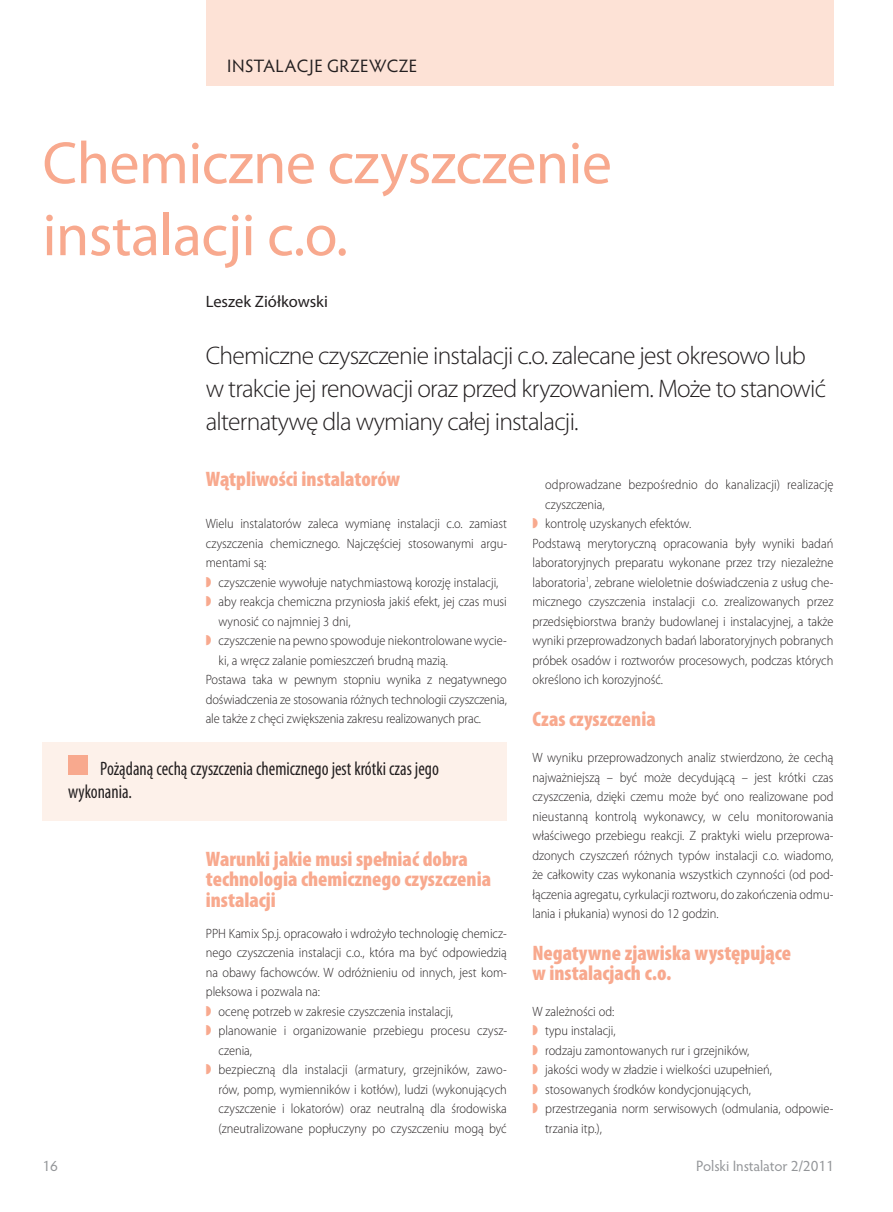
<style>
.page{position:relative;width:893px;height:1212px;background:#fff}
.page>*{position:absolute;margin:0;border:0;box-sizing:border-box;transform-origin:0 0}
.t1{font:60px/72px "Myriad Pro";letter-spacing:-.01em;color:#f8a98e}
.t2{font:300 25.5px/33px "Myriad Pro";letter-spacing:-.03em;color:#231f20}
.t3{font:900 condensed 21px/20.2px "Myriad Pro";color:#f8a98e}
.t4{font:condensed 19.5px/23.4px "Myriad Pro";color:#231f20;scale:.92 1}
.t5{font:18px "Hypatia Sans Pro";letter-spacing:.025em;color:#231f20}
.t6{font:16.5px "Myriad Pro";color:#231f20}
.t7{font:15px "Hypatia Sans Pro";letter-spacing:-.005em;color:#939598}
.t8{font:300 13.5px/19.5px "Myriad Pro";color:#231f20;text-align:justify;scale:.92 1}
.s1{color:#f8a98e}
</style>
<div class="page">
<div style="left:206px;top:0;width:627px;height:85px;background:#fde2d6"></div>
<div style="left:43px;top:743px;width:464px;height:78px;background:#fdf1ea"></div>
<div style="left:68px;top:755px;width:20px;height:20px;background:#f8a98e"></div>
<h3 class="t5" style="left:227px;top:54px;width:191px">INSTALACJE GRZEWCZE</h3>
<h1 class="t1" style="left:43px;top:126px;width:571px">Chemiczne czyszczenie instalacji c.o.</h1>
<p class="t6" style="left:206px;top:291px;width:124px">Leszek Ziółkowski</p>
<h2 class="t2" style="left:206px;top:340px;width:622px">Chemiczne czyszczenie instalacji c.o. zalecane jest okresowo lub w trakcie jej renowacji oraz przed kryzowaniem. Może to stanowić alternatywę dla wymiany całej instalacji.</h2>
<h3 class="t3" style="left:206px;top:469px;width:196px">Wątpliwości instalatorów</h3>
<p class="t8" style="left:206px;top:514px;width:329px">Wielu instalatorów zaleca wymianę instalacji c.o. zamiast</p>
<p class="t8" style="left:206px;top:534px;width:329px">czyszczenia chemicznego. Najczęściej stosowanymi argu-</p>
<p class="t8" style="left:206px;top:553px;width:67px">mentami są:</p>
<p class="t8" style="left:206px;top:573px;width:320px"><span class="s1">◗</span> czyszczenie wywołuje natychmiastową korozję instalacji,</p>
<p class="t8" style="left:206px;top:592px;width:329px"><span class="s1">◗</span> aby reakcja chemiczna przyniosła jakiś efekt, jej czas musi</p>
<p class="t8" style="left:219px;top:612px;width:145px">wynosić co najmniej 3 dni,</p>
<p class="t8" style="left:206px;top:631px;width:329px"><span class="s1">◗</span> czyszczenie na pewno spowoduje niekontrolowane wycie-</p>
<p class="t8" style="left:219px;top:651px;width:251px">ki, a wręcz zalanie pomieszczeń brudną mazią.</p>
<p class="t8" style="left:206px;top:670px;width:329px">Postawa taka w pewnym stopniu wynika z negatywnego</p>
<p class="t8" style="left:206px;top:690px;width:329px">doświadczenia ze stosowania różnych technologii czyszczenia,</p>
<p class="t8" style="left:206px;top:709px;width:301px">ale także z chęci zwiększenia zakresu realizowanych prac.</p>
<h3 class="t4" style="left:68px;top:757px;width:405px;text-indent:32px">Pożądaną cechą czyszczenia chemicznego jest krótki czas jego wykonania.</h3>
<h3 class="t3" style="left:206px;top:849px;width:287px">Warunki jakie musi spełniać dobra technologia chemicznego czyszczenia instalacji</h3>
<p class="t8" style="left:206px;top:924px;width:329px">PPH Kamix Sp.j. opracowało i wdrożyło technologię chemicz-</p>
<p class="t8" style="left:206px;top:943px;width:329px">nego czyszczenia instalacji c.o., która ma być odpowiedzią</p>
<p class="t8" style="left:206px;top:963px;width:329px">na obawy fachowców. W odróżnieniu od innych, jest kom-</p>
<p class="t8" style="left:206px;top:982px;width:126px">pleksowa i pozwala na:</p>
<p class="t8" style="left:206px;top:1002px;width:270px"><span class="s1">◗</span> ocenę potrzeb w zakresie czyszczenia instalacji,</p>
<p class="t8" style="left:206px;top:1021px;width:329px"><span class="s1">◗</span> planowanie i organizowanie przebiegu procesu czysz-</p>
<p class="t8" style="left:219px;top:1041px;width:38px">czenia,</p>
<p class="t8" style="left:206px;top:1060px;width:329px"><span class="s1">◗</span> bezpieczną dla instalacji (armatury, grzejników, zawo-</p>
<p class="t8" style="left:219px;top:1080px;width:315px">rów, pomp, wymienników i kotłów), ludzi (wykonujących</p>
<p class="t8" style="left:219px;top:1099px;width:315px">czyszczenie i lokatorów) oraz neutralną dla środowiska</p>
<p class="t8" style="left:219px;top:1119px;width:315px">(zneutralizowane popłuczyny po czyszczeniu mogą być</p>
<p class="t8" style="left:545px;top:475px;width:315px">odprowadzane bezpośrednio do kanalizacji) realizację</p>
<p class="t8" style="left:545px;top:495px;width:66px">czyszczenia,</p>
<p class="t8" style="left:532px;top:514px;width:174px"><span class="s1">◗</span> kontrolę uzyskanych efektów.</p>
<p class="t8" style="left:532px;top:534px;width:329px">Podstawą merytoryczną opracowania były wyniki badań</p>
<p class="t8" style="left:532px;top:553px;width:329px">laboratoryjnych preparatu wykonane przez trzy niezależne</p>
<p class="t8" style="left:532px;top:573px;width:329px">laboratoria<sup>1</sup>, zebrane wieloletnie doświadczenia z usług che-</p>
<p class="t8" style="left:532px;top:592px;width:329px">micznego czyszczenia instalacji c.o. zrealizowanych przez</p>
<p class="t8" style="left:532px;top:612px;width:329px">przedsiębiorstwa branży budowlanej i instalacyjnej, a także</p>
<p class="t8" style="left:532px;top:631px;width:329px">wyniki przeprowadzonych badań laboratoryjnych pobranych</p>
<p class="t8" style="left:532px;top:651px;width:329px">próbek osadów i roztworów procesowych, podczas których</p>
<p class="t8" style="left:532px;top:670px;width:144px">określono ich korozyjność.</p>
<h3 class="t3" style="left:532px;top:709px;width:125px">Czas czyszczenia</h3>
<p class="t8" style="left:532px;top:748px;width:329px">W wyniku przeprowadzonych analiz stwierdzono, że cechą najważniejszą – być może decydującą – jest krótki czas czyszczenia, dzięki czemu może być ono realizowane pod nieustanną kontrolą wykonawcy, w celu monitorowania właściwego przebiegu reakcji. Z praktyki wielu przeprowa&shy;dzonych czyszczeń różnych typów instalacji c.o. wiadomo, że całkowity czas wykonania wszystkich czynności (od pod&shy;łączenia agregatu, cyrkulacji roztworu, do zakończenia odmu&shy;lania i płukania) wynosi do 12 godzin.</p>
<h3 class="t3" style="left:532px;top:943px;width:260px">Negatywne zjawiska występujące w instalacjach c.o.</h3>
<p class="t8" style="left:532px;top:1002px;width:91px">W zależności od:</p>
<p class="t8" style="left:532px;top:1021px;width:92px"><span class="s1">◗</span> typu instalacji,</p>
<p class="t8" style="left:532px;top:1041px;width:237px"><span class="s1">◗</span> rodzaju zamontowanych rur i grzejników,</p>
<p class="t8" style="left:532px;top:1060px;width:262px"><span class="s1">◗</span> jakości wody w zładzie i wielkości uzupełnień,</p>
<p class="t8" style="left:532px;top:1080px;width:239px"><span class="s1">◗</span> stosowanych środków kondycjonujących,</p>
<p class="t8" style="left:532px;top:1099px;width:329px"><span class="s1">◗</span> przestrzegania norm serwisowych (odmulania, odpowie-</p>
<p class="t8" style="left:545px;top:1119px;width:63px">trzania itp.),</p>
<p class="t7" style="left:43px;top:1156px;width:17px">16</p>
<p class="t7" style="left:696px;top:1156px;width:139px">Polski Instalator 2/2011</p>
</div>
